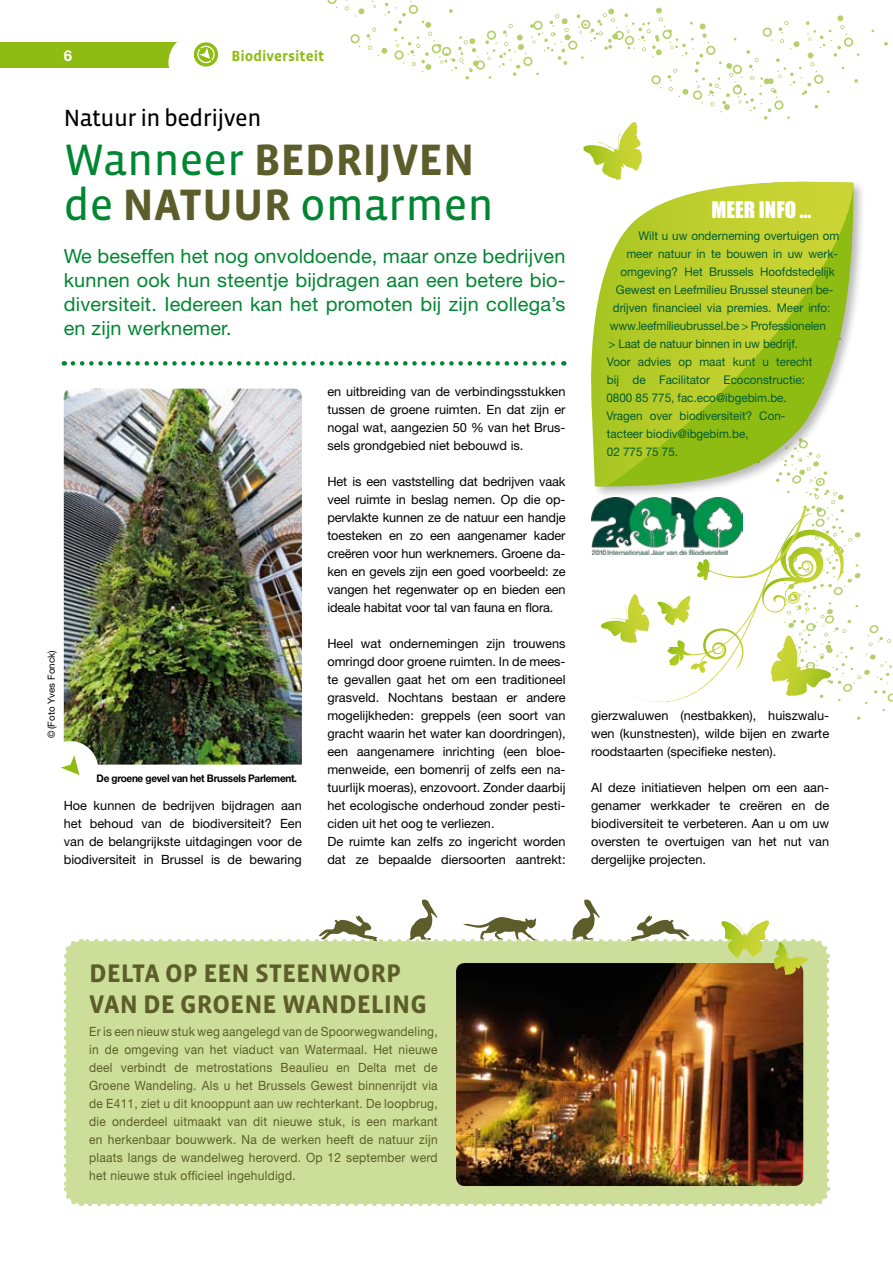
<style>
.page{position:relative;width:893px;height:1263px;background:#fff}
.page>*{position:absolute;margin:0;border:0;box-sizing:border-box;transform-origin:0 0}
.t1{font:53.4px "Animal";color:#5c5d2a}
.t2{font:45px "Vista Sans Reg";color:#008631}
.t3{font:700 45px "Vista Sans";color:#5c5d2a}
.t4{font:700 25.95px/31.2px "Vista Sans";color:#5c5d2a}
.t5{font:24px "Vista Sans Reg";letter-spacing:-.025em;color:#000}
.t6{font:21px "Impact";color:#fff}
.t7{font:19.5px/24px "Helvetica Neue";letter-spacing:.01em;color:#008631;text-align:justify}
.t8{font:700 15px "Vista Sans";color:#8fbc13}
.t9{font:700 15px "Helvetica Neue";color:#fff}
.t10{font:12.75px/18px "Helvetica Neue";color:#000;text-align:justify}
.t11{font:12.75px/18px "Helvetica Neue";letter-spacing:.02em;color:#5c5d2a;text-align:justify;scale:.94 1}
.t12{font:12px "Helvetica Neue";color:#005c30}
.t13{font:700 10.5px "Helvetica Neue";letter-spacing:-.03em;color:#000;scale:.95 1}
.t14{font:9.75px "Helvetica Neue";color:#000;scale:.95 1}
.s1{font-family:"Vista Sans";font-weight:700;color:#5c5d2a}
</style>
<div class="page">
<div style="left:0;top:43px;width:191px;height:25px;background:#8fbc13"></div>
<div style="left:168px;top:35px;width:50px;height:54px;background:#fff;border-radius:50%"></div>
<svg style="left:194px;top:42px;width:24px;height:25px"></svg>
<svg style="left:196px;top:45px;width:19px;height:19px"></svg>
<svg style="left:73px;top:361px;width:491px;height:5px"></svg>
<svg style="left:327px;top:0;width:10px;height:8px"></svg>
<svg style="left:884px;top:42px;width:4px;height:4px"></svg>
<img style="left:64px;top:389px;width:238px;height:375px">
<svg style="left:61px;top:741px;width:37px;height:34px"></svg>
<svg style="left:591px;top:182px;width:262px;height:304px"></svg>
<svg style="left:345px;top:0;width:514px;height:180px"></svg>
<svg style="left:600px;top:250px;width:293px;height:470px"></svg>
<img style="left:591px;top:497px;width:151px;height:57px">
<img style="left:63px;top:915px;width:767px;height:292px">
<p class="t9" style="left:64px;top:47px;width:10px">6</p>
<p class="t8" style="left:232px;top:48px;width:94px">BIODIVERSITEIT</p>
<h3 class="t5" style="left:64px;top:106px;width:199px">Natuur in bedrijven</h3>
<h2 class="t2" style="left:64px;top:137px;width:217px">Wanneer <span class="s1">BED</span></h2>
<h2 class="t3" style="left:335px;top:137px;width:141px">RIJVEN</h2>
<h2 class="t2" style="left:64px;top:182px;width:431px">de <span class="s1">NATUUR</span> omarmen</h2>
<h3 class="t7" style="left:64px;top:244px;width:503px">We beseffen het nog onvoldoende, maar onze bedrijven kunnen ook hun steentje bijdragen aan een betere bio&shy;diversiteit. Iedereen kan het promoten bij zijn collega’s en zijn werknemer.</h3>
<p class="t14" style="left:45px;top:738px;width:94px;rotate:-90deg">© (Foto Yves Fonck)</p>
<p class="t13" style="left:97px;top:771px;width:212px">De groene gevel van het Brussels Parlement.</p>
<p class="t10" style="left:64px;top:796px;width:240px">Hoe kunnen de bedrijven bijdragen aan het behoud van de biodiversiteit? Een van de belangrijkste uitdagingen voor de biodiversiteit in Brussel is de bewaring</p>
<p class="t10" style="left:327px;top:382px;width:240px">en uitbreiding van de verbindingsstukken tussen de groene ruimten. En dat zijn er nogal wat, aangezien 50 % van het Brus&shy;sels grondgebied niet bebouwd is.</p>
<p class="t10" style="left:327px;top:472px;width:240px">Het is een vaststelling dat bedrijven vaak veel ruimte in beslag nemen. Op die op&shy;pervlakte kunnen ze de natuur een handje toesteken en zo een aangenamer kader creëren voor hun werknemers. Groene da&shy;ken en gevels zijn een goed voorbeeld: ze vangen het regenwater op en bieden een ideale habitat voor tal van fauna en flora.</p>
<p class="t10" style="left:327px;top:634px;width:240px;text-align:left">Heel wat ondernemingen zijn trouwens omringd door groene ruimten. In de mees&shy;te gevallen gaat het om een traditioneel grasveld. Nochtans bestaan er andere mogelijkheden: greppels (een soort van gracht waarin het water kan doordringen), een aangenamere inrichting (een bloe&shy;menweide, een bomenrij of zelfs een na&shy;tuurlijk moeras), enzovoort. Zonder daarbij het ecologische onderhoud zonder pesti&shy;ciden uit het oog te verliezen.<br>De ruimte kan zelfs zo ingericht worden dat ze bepaalde diersoorten aantrekt:</p>
<h3 class="t6" style="left:711px;top:193px;width:102px">MEER INFO …</h3>
<p class="t12" style="left:638px;top:228px;width:203px">Wilt u uw onderneming overtuigen om</p>
<p class="t12" style="left:626px;top:246px;width:213px">meer natuur in te bouwen in uw werk-</p>
<p class="t12" style="left:620px;top:264px;width:216px">omgeving? Het Brussels Hoofdstedelijk</p>
<p class="t12" style="left:616px;top:282px;width:219px">Gewest en Leefmilieu Brussel steunen be-</p>
<p class="t12" style="left:613px;top:300px;width:219px">drijven financieel via premies. Meer info:</p>
<p class="t12" style="left:610px;top:318px;width:217px">www.leefmilieubrussel.be &gt; Professionelen</p>
<p class="t12" style="left:608px;top:336px;width:191px">&gt; Laat de natuur binnen in uw bedrijf.</p>
<p class="t12" style="left:607px;top:354px;width:207px">Voor advies op maat kunt u terecht</p>
<p class="t12" style="left:607px;top:372px;width:200px">bij de Facilitator Ecoconstructie:</p>
<p class="t12" style="left:606px;top:390px;width:182px">0800 85 775, fac.eco@ibgebim.be.</p>
<p class="t12" style="left:606px;top:408px;width:180px">Vragen over biodiversiteit? Con-</p>
<p class="t12" style="left:607px;top:426px;width:143px">tacteer biodiv@ibgebim.be,</p>
<p class="t12" style="left:607px;top:444px;width:73px">02 775 75 75.</p>
<p class="t10" style="left:591px;top:706px;width:240px">gierzwaluwen (nestbakken), huiszwalu&shy;wen (kunstnesten), wilde bijen en zwarte roodstaarten (specifieke nesten).</p>
<p class="t10" style="left:591px;top:778px;width:240px">Al deze initiatieven helpen om een aan&shy;genamer werkkader te creëren en de biodiversiteit te verbeteren. Aan u om uw oversten te overtuigen van het nut van dergelijke projecten.</p>
<h1 class="t1" style="left:406px;top:895px;width:35px">y</h1>
<h1 class="t1" style="left:569px;top:895px;width:35px">y</h1>
<h3 class="t4" style="left:89px;top:958px;width:336px">DELTA OP EEN STEENWORP<br>VAN DE GROENE WANDELING</h3>
<p class="t11" style="left:89px;top:1022px;width:372px">Er is een nieuw stuk weg aangelegd van de Spoorwegwandeling, in de omgeving van het viaduct van Watermaal. Het nieuwe deel verbindt de metrostations Beaulieu en Delta met de Groene Wandeling. Als u het Brussels Gewest binnenrijdt via de E411, ziet u dit knooppunt aan uw rechterkant. De loopbrug, die onderdeel uitmaakt van dit nieuwe stuk, is een markant en herkenbaar bouwwerk. Na de werken heeft de natuur zijn plaats langs de wandelweg heroverd. Op 12 september werd het nieuwe stuk officieel ingehuldigd.</p>
</div>
